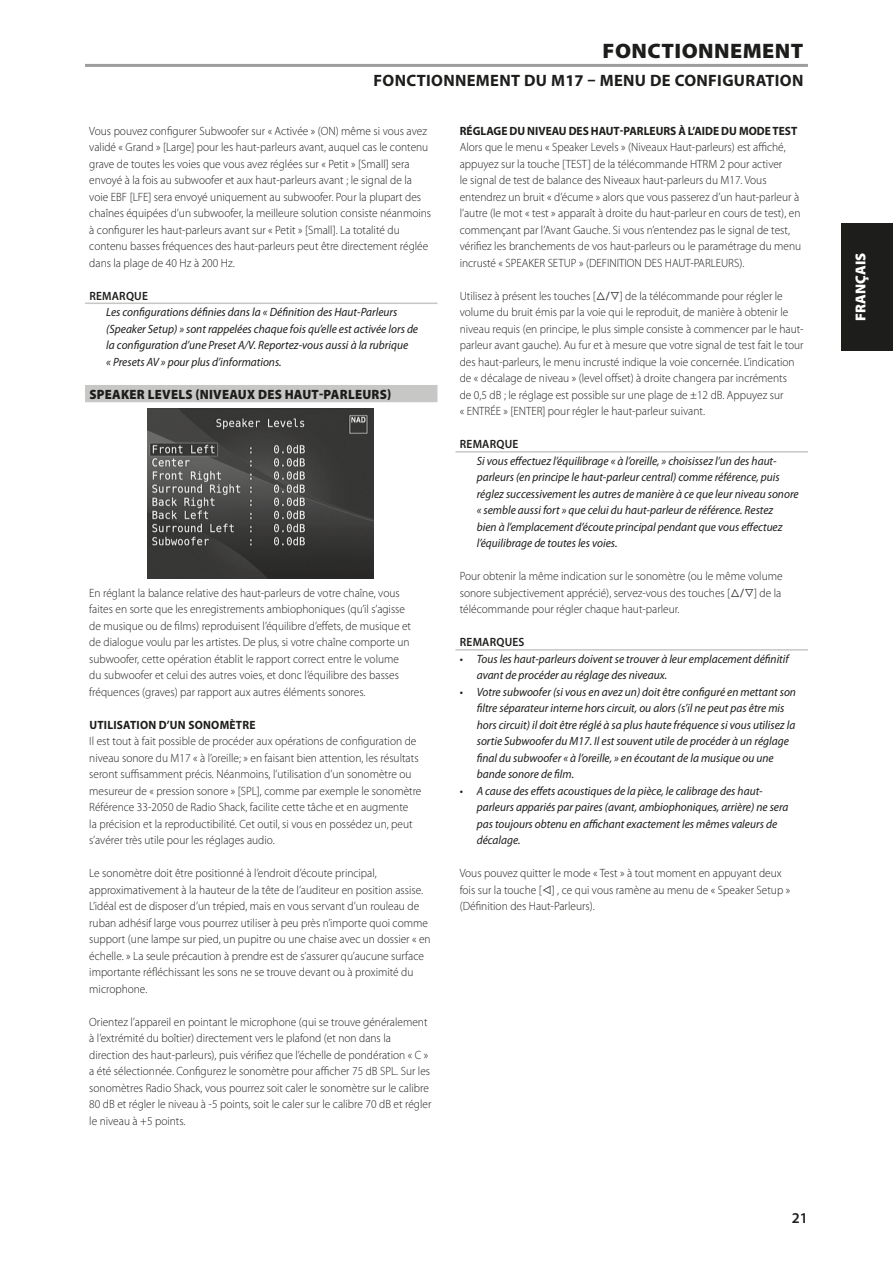
<style>
.page{position:relative;width:893px;height:1263px;background:#fff}
.page>*{position:absolute;margin:0;border:0;box-sizing:border-box;transform-origin:0 0}
.Body_copy_-_header{font:900 21px "Myriad Pro";letter-spacing:.02em;color:#1d1d1b;scale:1.05 1}
.Body_copy_-_header-2{font:700 16.5px "Myriad Pro";letter-spacing:.02em;color:#1d1d1b}
.t1{font:600 15px "Myriad Pro";color:#1d1d1b}
.t2{font:900 14.4px "Myriad Pro";color:#fff}
.Body_copy_-_sub-sect{font:900 13.5px "Myriad Pro";letter-spacing:.02em;color:#1d1d1b;scale:.95 1}
.Body_copy_-_normal{font:300 12px/16.5px "Myriad Pro";color:#1d1d1b;scale:.95 1}
.Body_copy_-_note{font:italic 12px/16.5px "Myriad Pro";color:#1d1d1b;scale:.95 1}
.Body_copy_-_sub-sect-2{font:700 12px "Myriad Pro";color:#1d1d1b;scale:.95 1}
.Body_copy_-_note_hea{font:600 12px "Myriad Pro";letter-spacing:.02em;color:#1d1d1b;scale:.95 1}
.Body_copy_-_sub-sect-3{font:700 12px "Myriad Pro";letter-spacing:.02em;color:#1d1d1b;scale:.95 1}
</style>
<div class="page">
<hr style="left:85px;top:303px;width:352px;height:1px;background:#c7c7c6">
<div style="left:85px;top:385px;width:352px;height:17px;background:#c7c7c6"></div>
<hr style="left:455px;top:451px;width:353px;height:2px;background:#c7c7c6">
<hr style="left:455px;top:649px;width:353px;height:2px;background:#c7c7c6">
<hr style="left:85px;top:64px;width:723px;height:3px;background:#9d9d9d">
<img style="left:147px;top:408px;width:227px;height:170px">
<div style="left:842px;top:223px;width:51px;height:127px;background:#1d1d1b"></div>
<p class="Body_copy_-_header" style="left:603px;top:37px;width:193px">FONCTIONNEMENT</p>
<p class="Body_copy_-_header-2" style="left:374px;top:70px;width:431px">FONCTIONNEMENT DU M17 – MENU DE CONFIGURATION</p>
<p class="Body_copy_-_normal" style="left:89px;top:122px;width:361px">Vous pouvez configurer Subwoofer sur « Activée » (ON) même si vous avez validé « Grand » [Large] pour les haut-parleurs avant, auquel cas le contenu grave de toutes les voies que vous avez réglées sur « Petit » [Small] sera envoyé à la fois au subwoofer et aux haut-parleurs avant ; le signal de la voie EBF [LFE] sera envoyé uniquement au subwoofer. Pour la plupart des chaînes équipées d’un subwoofer, la meilleure solution consiste néanmoins à configurer les haut-parleurs avant sur « Petit » [Small]. La totalité du contenu basses fréquences des haut-parleurs peut être directement réglée dans la plage de 40 Hz à 200 Hz.</p>
<p class="Body_copy_-_note_hea" style="left:89px;top:288px;width:63px">REMARQUE</p>
<p class="Body_copy_-_note" style="left:106px;top:304px;width:330px">Les configurations définies dans la « Définition des Haut-Parleurs (Speaker Setup) » sont rappelées chaque fois qu’elle est activée lors de la configuration d’une Preset A/V. Reportez-vous aussi à la rubrique<br>« Presets AV » pour plus d’informations.</p>
<p class="Body_copy_-_sub-sect" style="left:89px;top:385px;width:319px">SPEAKER LEVELS (NIVEAUX DES HAUT-PARLEURS)</p>
<p class="Body_copy_-_normal" style="left:89px;top:584px;width:340px">En réglant la balance relative des haut-parleurs de votre chaîne, vous faites en sorte que les enregistrements ambiophoniques (qu’il s’agisse de musique ou de films) reproduisent l’équilibre d’effets, de musique et de dialogue voulu par les artistes. De plus, si votre chaîne comporte un subwoofer, cette opération établit le rapport correct entre le volume du subwoofer et celui des autres voies, et donc l’équilibre des basses fréquences (graves) par rapport aux autres éléments sonores.</p>
<p class="Body_copy_-_sub-sect-3" style="left:89px;top:717px;width:176px">UTILISATION D’UN SONOMÈTRE</p>
<p class="Body_copy_-_normal" style="left:89px;top:733px;width:351px">Il est tout à fait possible de procéder aux opérations de configuration de niveau sonore du M17 « à l’oreille; » en faisant bien attention, les résultats seront suffisamment précis. Néanmoins, l’utilisation d’un sonomètre ou mesureur de « pression sonore » [SPL], comme par exemple le sonomètre Référence 33‑2050 de Radio Shack, facilite cette tâche et en augmente<br>la précision et la reproductibilité. Cet outil, si vous en possédez un, peut s’avérer très utile pour les réglages audio.</p>
<p class="Body_copy_-_normal" style="left:89px;top:865px;width:361px">Le sonomètre doit être positionné à l’endroit d’écoute principal, approximativement à la hauteur de la tête de l’auditeur en position assise.<br>L’idéal est de disposer d’un trépied, mais en vous servant d’un rouleau de ruban adhésif large vous pourrez utiliser à peu près n’importe quoi comme support (une lampe sur pied, un pupitre ou une chaise avec un dossier « en échelle. » La seule précaution à prendre est de s’assurer qu’aucune surface importante réfléchissant les sons ne se trouve devant ou à proximité du microphone.</p>
<p class="Body_copy_-_normal" style="left:89px;top:1013px;width:362px">Orientez l’appareil en pointant le microphone (qui se trouve généralement à l’extrémité du boîtier) directement vers le plafond (et non dans la direction des haut-parleurs), puis vérifiez que l’échelle de pondération « C » a été sélectionnée. Configurez le sonomètre pour afficher 75 dB SPL. Sur les sonomètres Radio Shack, vous pourrez soit caler le sonomètre sur le calibre 80 dB et régler le niveau à ‑5 points, soit le caler sur le calibre 70 dB et régler le niveau à +5 points.</p>
<p class="Body_copy_-_sub-sect-2" style="left:460px;top:123px;width:357px">RÉGLAGE DU NIVEAU DES HAUT-PARLEURS À L’AIDE DU MODE TEST</p>
<p class="Body_copy_-_normal" style="left:460px;top:139px;width:361px">Alors que le menu « Speaker Levels » (Niveaux Haut-parleurs) est affiché, appuyez sur la touche [TEST] de la télécommande HTRM 2 pour activer<br>le signal de test de balance des Niveaux haut-parleurs du M17. Vous entendrez un bruit « d’écume » alors que vous passerez d’un haut-parleur à l’autre (le mot « test » apparaît à droite du haut-parleur en cours de test), en commençant par l’Avant Gauche. Si vous n’entendez pas le signal de test, vérifiez les branchements de vos haut-parleurs ou le paramétrage du menu incrusté « SPEAKER SETUP » (DEFINITION DES HAUT-PARLEURS).</p>
<p class="Body_copy_-_normal" style="left:460px;top:287px;width:145px">Utilisez à présent les touches [</p>
<p class="Body_copy_-_normal" style="left:460px;top:287px;width:363px;text-indent:160px">] de la télécommande pour régler le volume du bruit émis par la voie qui le reproduit, de manière à obtenir le niveau requis (en principe, le plus simple consiste à commencer par le haut&shy;parleur avant gauche). Au fur et à mesure que votre signal de test fait le tour des haut-parleurs, le menu incrusté indique la voie concernée. L’indication de « décalage de niveau » (level offset) à droite changera par incréments<br>de 0,5 dB ; le réglage est possible sur une plage de ±12 dB. Appuyez sur<br>« ENTRÉE » [ENTER] pour régler le haut-parleur suivant.</p>
<p class="Body_copy_-_note_hea" style="left:460px;top:436px;width:63px">REMARQUE</p>
<p class="Body_copy_-_note" style="left:477px;top:452px;width:340px">Si vous effectuez l’équilibrage « à l’oreille, » choisissez l’un des haut&shy;parleurs (en principe le haut-parleur central) comme référence, puis réglez successivement les autres de manière à ce que leur niveau sonore « semble aussi fort » que celui du haut-parleur de référence. Restez<br>bien à l’emplacement d’écoute principal pendant que vous effectuez l’équilibrage de toutes les voies.</p>
<p class="Body_copy_-_normal" style="left:460px;top:568px;width:341px">Pour obtenir la même indication sur le sonomètre (ou le même volume sonore subjectivement apprécié), servez-vous des touches [</p>
<p class="Body_copy_-_normal" style="left:754px;top:584px;width:30px">] de la</p>
<p class="Body_copy_-_normal" style="left:460px;top:601px;width:233px">télécommande pour régler chaque haut-parleur.</p>
<p class="Body_copy_-_note_hea" style="left:460px;top:634px;width:70px">REMARQUES</p>
<p class="Body_copy_-_note" style="left:477px;top:650px;width:330px;text-indent:-17px">• Tous les haut-parleurs doivent se trouver à leur emplacement définitif avant de procéder au réglage des niveaux.</p>
<p class="Body_copy_-_note" style="left:477px;top:683px;width:338px;text-indent:-17px">• Votre subwoofer (si vous en avez un) doit être configuré en mettant son filtre séparateur interne hors circuit, ou alors (s’il ne peut pas être mis hors circuit) il doit être réglé à sa plus haute fréquence si vous utilisez la sortie Subwoofer du M17. Il est souvent utile de procéder à un réglage final du subwoofer « à l’oreille, » en écoutant de la musique ou une bande sonore de film.</p>
<p class="Body_copy_-_note" style="left:477px;top:782px;width:330px;text-indent:-17px">• A cause des effets acoustiques de la pièce, le calibrage des haut&shy;parleurs appariés par paires (avant, ambiophoniques, arrière) ne sera pas toujours obtenu en affichant exactement les mêmes valeurs de décalage.</p>
<p class="Body_copy_-_normal" style="left:460px;top:865px;width:349px">Vous pouvez quitter le mode « Test » à tout moment en appuyant deux fois sur la touche [ ] , ce qui vous ramène au menu de « Speaker Setup » (Définition des Haut-Parleurs).</p>
<p class="t1" style="left:792px;top:1208px;width:18px">21</p>
<p class="t2" style="left:851px;top:321px;width:69px;rotate:-90deg">FRANÇAIS</p>
</div>
